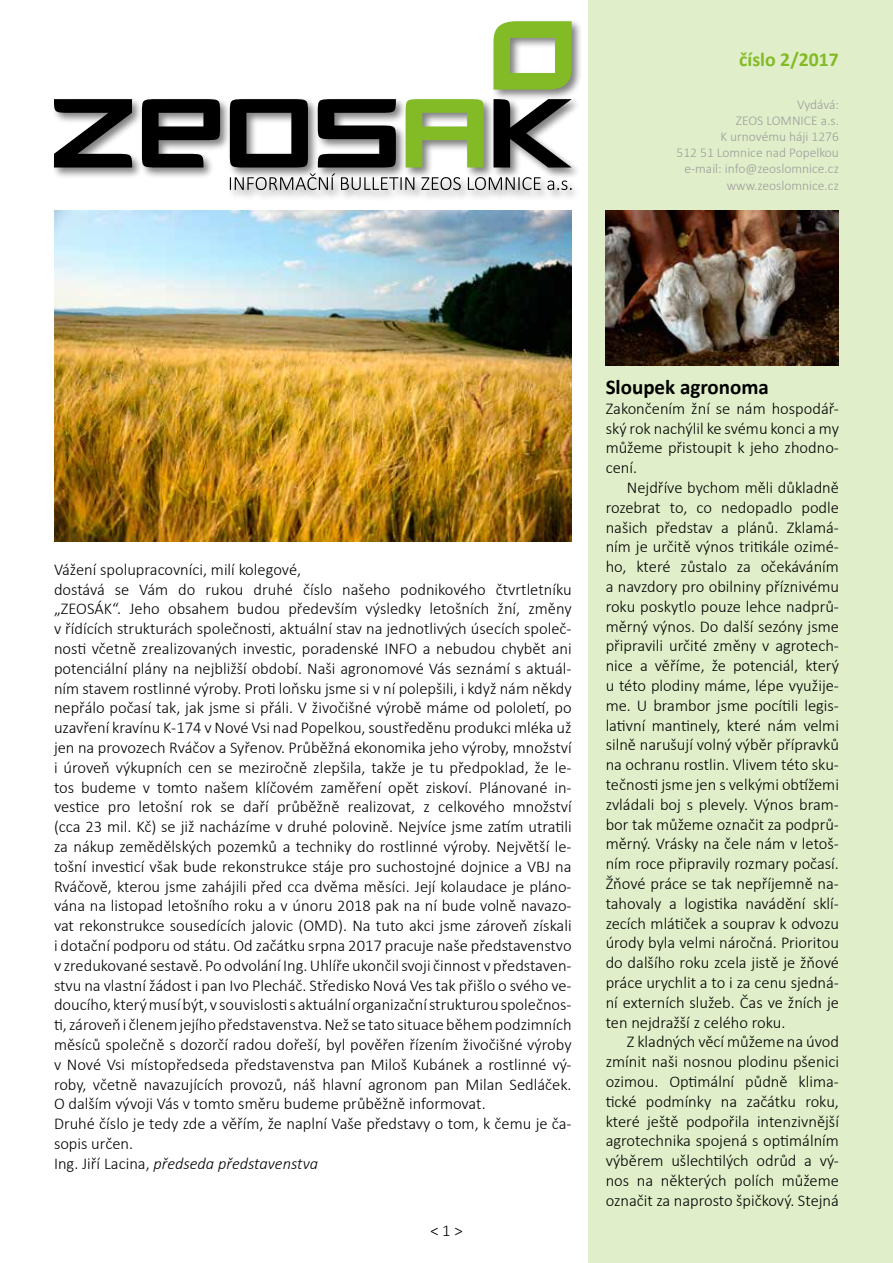
<style>
.page{position:relative;width:893px;height:1263px;background:#fff}
.page>*{position:absolute;margin:0;border:0;box-sizing:border-box;transform-origin:0 0}
.t1{font:700 21px "Calibri";color:#000}
.t2{font:700 19.8px "Calibri";color:#83bb26}
.t3{font:300 16.5px/19.8px "Calibri";color:#000;text-align:justify}
.t4{font:300 13.5px/16.2px "Calibri";color:#9d9d9c;text-align:right}
.s1{font-style:italic}
</style>
<div class="page">
<div style="left:589px;top:0;width:304px;height:1263px;background:#e0eec9"></div>
<div style="left:52px;top:19px;width:531px;height:182px;background:#000;opacity:.5"></div>
<svg style="left:493px;top:21px;width:79px;height:69px"></svg>
<svg style="left:142px;top:99px;width:78px;height:68px;background:#444"></svg>
<svg style="left:54px;top:99px;width:78px;height:68px"></svg>
<svg style="left:318px;top:99px;width:78px;height:68px;background:#454545"></svg>
<svg style="left:230px;top:99px;width:78px;height:68px"></svg>
<svg style="left:493px;top:99px;width:79px;height:68px"></svg>
<svg style="left:406px;top:99px;width:78px;height:68px"></svg>
<svg style="left:230px;top:173px;width:105px;height:17px"></svg>
<svg style="left:341px;top:177px;width:73px;height:13px"></svg>
<svg style="left:421px;top:177px;width:40px;height:13px"></svg>
<svg style="left:468px;top:177px;width:73px;height:13px"></svg>
<svg style="left:547px;top:180px;width:25px;height:10px"></svg>
<img style="left:54px;top:211px;width:518px;height:330px">
<img style="left:606px;top:211px;width:233px;height:154px">
<p class="t2" style="left:739px;top:45px;width:101px">číslo 2/2017</p>
<p class="t4" style="left:677px;top:96px;width:164px">Vydává:<br>ZEOS LOMNICE a.s.<br>K urnovému háji 1276<br>512 51 Lomnice nad Popelkou e-mail: info@zeoslomnice.cz www.zeoslomnice.cz</p>
<p class="t3" style="left:54px;top:559px;width:519px;text-align:left">Vážení spolupracovníci, milí kolegové,<br>dostává se Vám do rukou druhé číslo našeho podnikového čtvrtletníku „ZEOSÁK“. Jeho obsahem budou především výsledky letošních žní, změny v řídících strukturách společnosti, aktuální stav na jednotlivých úsecích společ&shy;nosti včetně zrealizovaných investic, poradenské INFO a nebudou chybět ani potenciální plány na nejbližší období. Naši agronomové Vás seznámí s aktuál&shy;ním stavem rostlinné výroby. Proti loňsku jsme si v ní polepšili, i když nám někdy nepřálo počasí tak, jak jsme si přáli. V živočišné výrobě máme od pololetí, po uzavření kravínu K-174 v Nové Vsi nad Popelkou, soustředěnu produkci mléka už jen na provozech Rváčov a Syřenov. Průběžná ekonomika jeho výroby, množství i úroveň výkupních cen se meziročně zlepšila, takže je tu předpoklad, že le&shy;tos budeme v tomto našem klíčovém zaměření opět ziskoví. Plánované in&shy;vestice pro letošní rok se daří průběžně realizovat, z celkového množství (cca 23 mil. Kč) se již nacházíme v druhé polovině. Nejvíce jsme zatím utratili za nákup zemědělských pozemků a techniky do rostlinné výroby. Největší le&shy;tošní investicí však bude rekonstrukce stáje pro suchostojné dojnice a VBJ na Rváčově, kterou jsme zahájili před cca dvěma měsíci. Její kolaudace je pláno&shy;vána na listopad letošního roku a v únoru 2018 pak na ní bude volně navazo&shy;vat rekonstrukce sousedících jalovic (OMD). Na tuto akci jsme zároveň získali i dotační podporu od státu. Od začátku srpna 2017 pracuje naše představenstvo v zredukované sestavě. Po odvolání Ing. Uhlíře ukončil svoji činnost v představen&shy;stvu na vlastní žádost i pan Ivo Plecháč. Středisko Nová Ves tak přišlo o svého ve&shy;doucího, který musí být, v souvislosti s aktuální organizační strukturou společnos&shy;ti, zároveň i členem jejího představenstva. Než se tato situace během podzimních měsíců společně s dozorčí radou dořeší, byl pověřen řízením živočišné výroby v Nové Vsi místopředseda představenstva pan Miloš Kubánek a rostlinné vý&shy;roby, včetně navazujících provozů, náš hlavní agronom pan Milan Sedláček.<br>O dalším vývoji Vás v tomto směru budeme průběžně informovat.<br>Druhé číslo je tedy zde a věřím, že naplní Vaše představy o tom, k čemu je ča&shy;sopis určen.<br>Ing. Jiří Lacina, <span class="s1">předseda představenstva</span></p>
<p class="t3" style="left:430px;top:1221px;width:34px">&lt; 1 &gt;</p>
<p class="t1" style="left:606px;top:372px;width:165px">Sloupek agronoma</p>
<p class="t3" style="left:606px;top:398px;width:235px">Zakončením žní se nám hospodář&shy;ský rok nachýlil ke svému konci a my můžeme přistoupit k jeho zhodno&shy;cení.</p>
<p class="t3" style="left:606px;top:477px;width:235px;text-indent:21px">Nejdříve bychom měli důkladně rozebrat to, co nedopadlo podle našich představ a plánů. Zklamá&shy;ním je určitě výnos tritikále ozimé&shy;ho, které zůstalo za očekáváním a navzdory pro obilniny příznivému roku poskytlo pouze lehce nadprů&shy;měrný výnos. Do další sezóny jsme připravili určité změny v agrotech&shy;nice a věříme, že potenciál, který u této plodiny máme, lépe využije&shy;me. U brambor jsme pocítili legis&shy;lativní mantinely, které nám velmi silně narušují volný výběr přípravků na ochranu rostlin. Vlivem této sku&shy;tečnosti jsme jen s velkými obtížemi zvládali boj s plevely. Výnos bram&shy;bor tak můžeme označit za podprů&shy;měrný. Vrásky na čele nám v letoš&shy;ním roce připravily rozmary počasí.<br>Žňové práce se tak nepříjemně na&shy;tahovaly a logistika navádění sklí&shy;zecích mlátiček a souprav k odvozu úrody byla velmi náročná. Prioritou do dalšího roku zcela jistě je žňové práce urychlit a to i za cenu sjedná&shy;ní externích služeb. Čas ve žních je ten nejdražší z celého roku.</p>
<p class="t3" style="left:606px;top:1032px;width:235px;text-indent:21px">Z kladných věcí můžeme na úvod zmínit naši nosnou plodinu pšenici ozimou. Optimální půdně klima&shy;tické podmínky na začátku roku, které ještě podpořila intenzivnější agrotechnika spojená s optimálním výběrem ušlechtilých odrůd a vý&shy;nos na některých polích můžeme označit za naprosto špičkový. Stejná</p>
</div>
